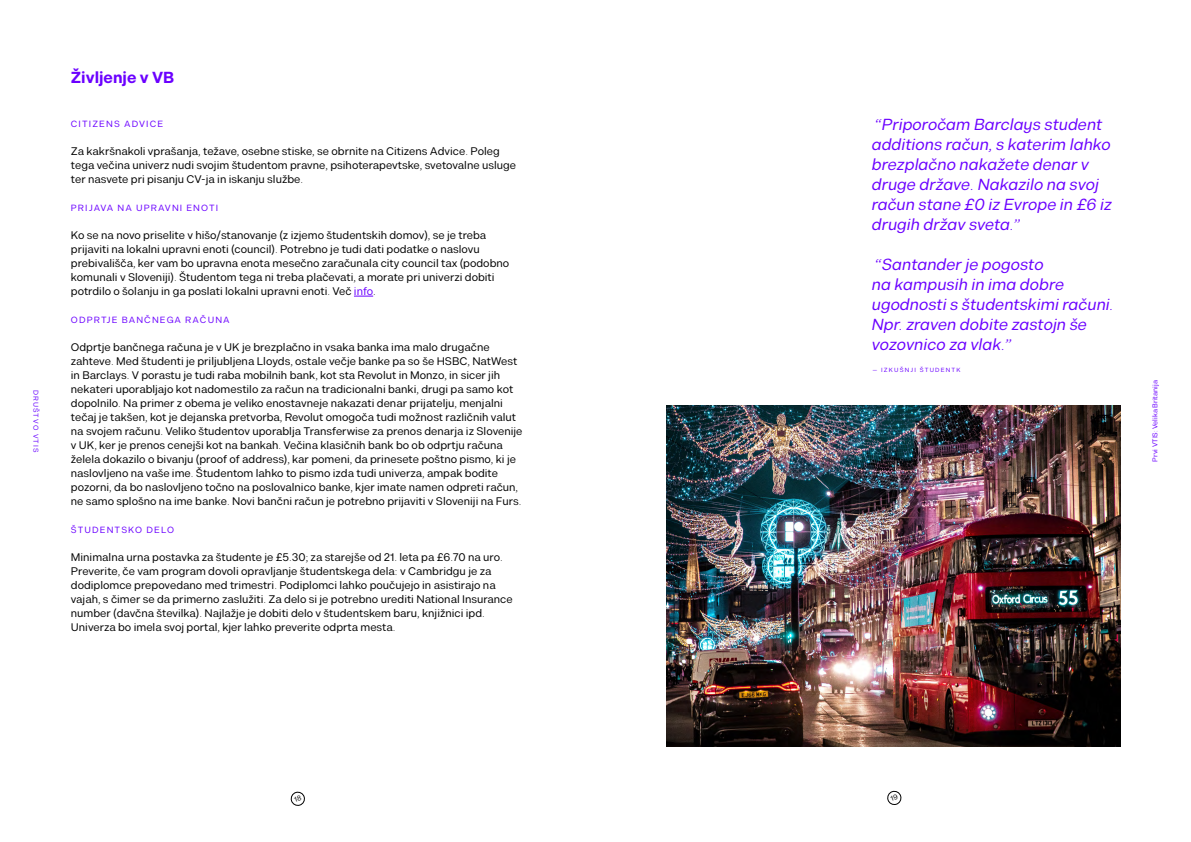
<style>
.page{position:relative;width:1191px;height:842px;background:#fff}
.page>*{position:absolute;margin:0;border:0;box-sizing:border-box;transform-origin:0 0}
.t1{font:italic 16px/20px "Kiwari";color:#6b00ff}
.t2{font:700 16px "Kiwari";color:#6b00ff}
.t3{font:11px/14px "Kiwari";color:#000}
.t4{font:9px "Kiwari";letter-spacing:.125em;color:#6b00ff}
.t5{font:7px "Kiwari";color:#6b00ff}
.t6{font:7px "Kiwari";letter-spacing:.15em;color:#6a06ff}
.t7{font:6px "Kiwari";letter-spacing:.2em;color:#6b00ff}
.s1{color:#6b00ff}
</style>
<div class="page">
<svg style="left:354px;top:296px;width:19px;height:1px"></svg>
<img style="left:666px;top:406px;width:454px;height:340px">
<svg style="left:290px;top:791px;width:15px;height:15px"></svg>
<svg style="left:887px;top:790px;width:14px;height:15px"></svg>
<h1 class="t2" style="left:71px;top:68px;width:105px">Življenje v VB</h1>
<h1 class="t1" style="left:872px;top:115px;width:242px">“ Priporočam Barclays student additions račun, s katerim lahko brezplačno nakažete denar v druge države. Nakazilo na svoj račun stane £0 iz Evrope in £6 iz drugih držav sveta.”</h1>
<h1 class="t1" style="left:872px;top:255px;width:243px">“ Santander je pogosto<br>na kampusih in ima dobre ugodnosti s študentskimi računi.<br>Npr. zraven dobite zastojn še vozovnico za vlak.”</h1>
<p class="t7" style="left:872px;top:366px;width:90px">— IZKUŠNJI ŠTUDENTK</p>
<p class="t4" style="left:71px;top:118px;width:94px">CITIZENS ADVICE</p>
<p class="t3" style="left:71px;top:144px;width:446px">Za kakršnakoli vprašanja, težave, osebne stiske, se obrnite na Citizens Advice. Poleg tega večina univerz nudi svojim študentom pravne, psihoterapevtske, svetovalne usluge ter nasvete pri pisanju CV-ja in iskanju službe.</p>
<p class="t4" style="left:71px;top:202px;width:149px">PRIJAVA NA UPRAVNI ENOTI</p>
<p class="t3" style="left:71px;top:228px;width:440px">Ko se na novo priselite v hišo/stanovanje (z izjemo študentskih domov), se je treba prijaviti na lokalni upravni enoti (council). Potrebno je tudi dati podatke o naslovu prebivališča, ker vam bo upravna enota mesečno zaračunala city council tax (podobno komunali v Sloveniji). Študentom tega ni treba plačevati, a morate pri univerzi dobiti potrdilo o šolanju in ga poslati lokalni upravni enoti. Več <span class="s1">info</span>.</p>
<p class="t4" style="left:71px;top:314px;width:160px">ODPRTJE BANČNEGA RAČUNA</p>
<p class="t3" style="left:71px;top:340px;width:453px">Odprtje bančnega računa je v UK je brezplačno in vsaka banka ima malo drugačne zahteve. Med študenti je priljubljena Lloyds, ostale večje banke pa so še HSBC, NatWest in Barclays. V porastu je tudi raba mobilnih bank, kot sta Revolut in Monzo, in sicer jih nekateri uporabljajo kot nadomestilo za račun na tradicionalni banki, drugi pa samo kot dopolnilo. Na primer z obema je veliko enostavneje nakazati denar prijatelju, menjalni tečaj je takšen, kot je dejanska pretvorba, Revolut omogoča tudi možnost različnih valut na svojem računu. Veliko študentov uporablja Transferwise za prenos denarja iz Slovenije v UK, ker je prenos cenejši kot na bankah. Večina klasičnih bank bo ob odprtju računa želela dokazilo o bivanju (proof of address), kar pomeni, da prinesete poštno pismo, ki je naslovljeno na vaše ime. Študentom lahko to pismo izda tudi univerza, ampak bodite pozorni, da bo naslovljeno točno na poslovalnico banke, kjer imate namen odpreti račun, ne samo splošno na ime banke. Novi bančni račun je potrebno prijaviti v Sloveniji na Furs.</p>
<p class="t4" style="left:71px;top:524px;width:105px">ŠTUDENTSKO DELO</p>
<p class="t3" style="left:71px;top:550px;width:443px">Minimalna urna postavka za študente je £5.30; za starejše od 21. leta pa £6.70 na uro.<br>Preverite, če vam program dovoli opravljanje študentskega dela: v Cambridgu je za dodiplomce prepovedano med trimestri. Podiplomci lahko poučujejo in asistirajo na vajah, s čimer se da primerno zaslužiti. Za delo si je potrebno urediti National Insurance number (davčna številka). Najlažje je dobiti delo v študentskem baru, knjižnici ipd.<br>Univerza bo imela svoj portal, kjer lahko preverite odprta mesta.</p>
<p class="t6" style="left:40px;top:390px;width:64px;rotate:90deg">DRUŠTVO VTIS</p>
<p class="t5" style="left:1151px;top:462px;width:83px;rotate:-90deg">Prvi VTIS: Velika Britanija</p>
</div>
